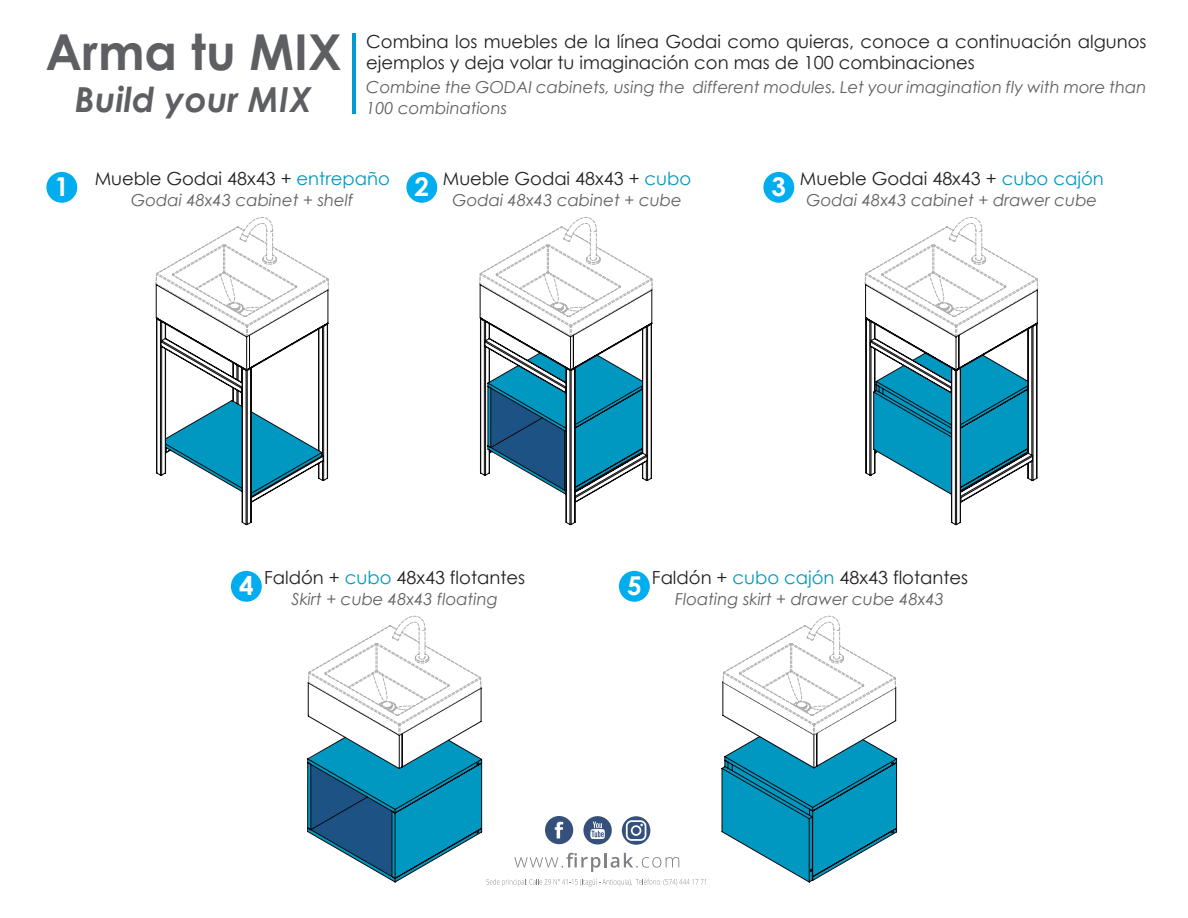
<style>
.page{position:relative;width:1188px;height:918px;background:#fff}
.page>*{position:absolute;margin:0;border:0;box-sizing:border-box;transform-origin:0 0}
.t1{font:700 49.5px "Century Gothic";color:#5e5f62}
.t2{font:italic 700 34.5px "Century Gothic";color:#5e5f62}
.t3{font:700 25.95px "Century Gothic";color:#fff}
.t4{font:18px/21.6px "Century Gothic";color:#231f20}
.t5{font:italic 16.5px/21px "Century Gothic";color:#5e5f62}
.s1{color:#0098c1}
</style>
<div class="page">
<svg style="left:155px;top:277px;width:174px;height:249px"></svg>
<svg style="left:156px;top:217px;width:173px;height:119px"></svg>
<svg style="left:480px;top:336px;width:172px;height:190px"></svg>
<svg style="left:865px;top:336px;width:173px;height:190px"></svg>
<svg style="left:479px;top:217px;width:174px;height:119px"></svg>
<svg style="left:865px;top:217px;width:173px;height:119px"></svg>
<svg style="left:721px;top:616px;width:177px;height:267px"></svg>
<svg style="left:307px;top:616px;width:399px;height:270px"></svg>
<div style="left:46px;top:172px;width:31px;height:31px;background:#00aeef;border-radius:50%"></div>
<div style="left:231px;top:571px;width:31px;height:31px;background:#00aeef;border-radius:50%"></div>
<div style="left:619px;top:571px;width:31px;height:31px;background:#00aeef;border-radius:50%"></div>
<div style="left:763px;top:172px;width:31px;height:31px;background:#00aeef;border-radius:50%"></div>
<div style="left:406px;top:172px;width:31px;height:31px;background:#00aeef;border-radius:50%"></div>
<hr style="left:352px;top:33px;width:4px;height:81px;background:#0099d1">
<h1 class="t1" style="left:46px;top:15px;width:298px">Arma tu MIX</h1>
<h2 class="t2" style="left:75px;top:73px;width:239px">Build your MIX</h2>
<p class="t4" style="left:366px;top:30px;width:782px">Combina los muebles de la línea Godai como quieras, conoce a continuación algunos ejemplos y deja volar tu imaginación con mas de 100 combinaciones</p>
<p class="t5" style="left:366px;top:77px;width:782px">Combine the GODAI cabinets, using the different modules. Let your imagination fly with more than<br>100 combinations</p>
<h3 class="t3" style="left:55px;top:167px;width:16px">1</h3>
<p class="t4" style="left:95px;top:168px;width:297px">Mueble Godai 48x43 + <span class="s1">entrepaño</span></p>
<p class="t5" style="left:131px;top:189px;width:224px">Godai 48x43 cabinet + shelf</p>
<p class="t4" style="left:443px;top:168px;width:250px">Mueble Godai 48x43 + <span class="s1">cubo</span></p>
<p class="t5" style="left:452px;top:189px;width:231px">Godai 48x43 cabinet + cube</p>
<h3 class="t3" style="left:415px;top:167px;width:16px">2</h3>
<h3 class="t3" style="left:772px;top:167px;width:16px">3</h3>
<p class="t4" style="left:800px;top:168px;width:305px">Mueble Godai 48x43 + <span class="s1">cubo cajón</span></p>
<p class="t5" style="left:806px;top:189px;width:292px">Godai 48x43 cabinet + drawer cube</p>
<p class="t4" style="left:264px;top:567px;width:262px">Faldón + <span class="s1">cubo</span> 48x43 flotantes</p>
<p class="t5" style="left:291px;top:588px;width:208px">Skirt + cube 48x43 floating</p>
<h3 class="t3" style="left:239px;top:566px;width:16px">4</h3>
<h3 class="t3" style="left:627px;top:566px;width:16px">5</h3>
<p class="t4" style="left:652px;top:567px;width:318px">Faldón + <span class="s1">cubo cajón</span> 48x43 flotantes</p>
<p class="t5" style="left:675px;top:588px;width:270px">Floating skirt + drawer cube 48x43</p>
</div>
